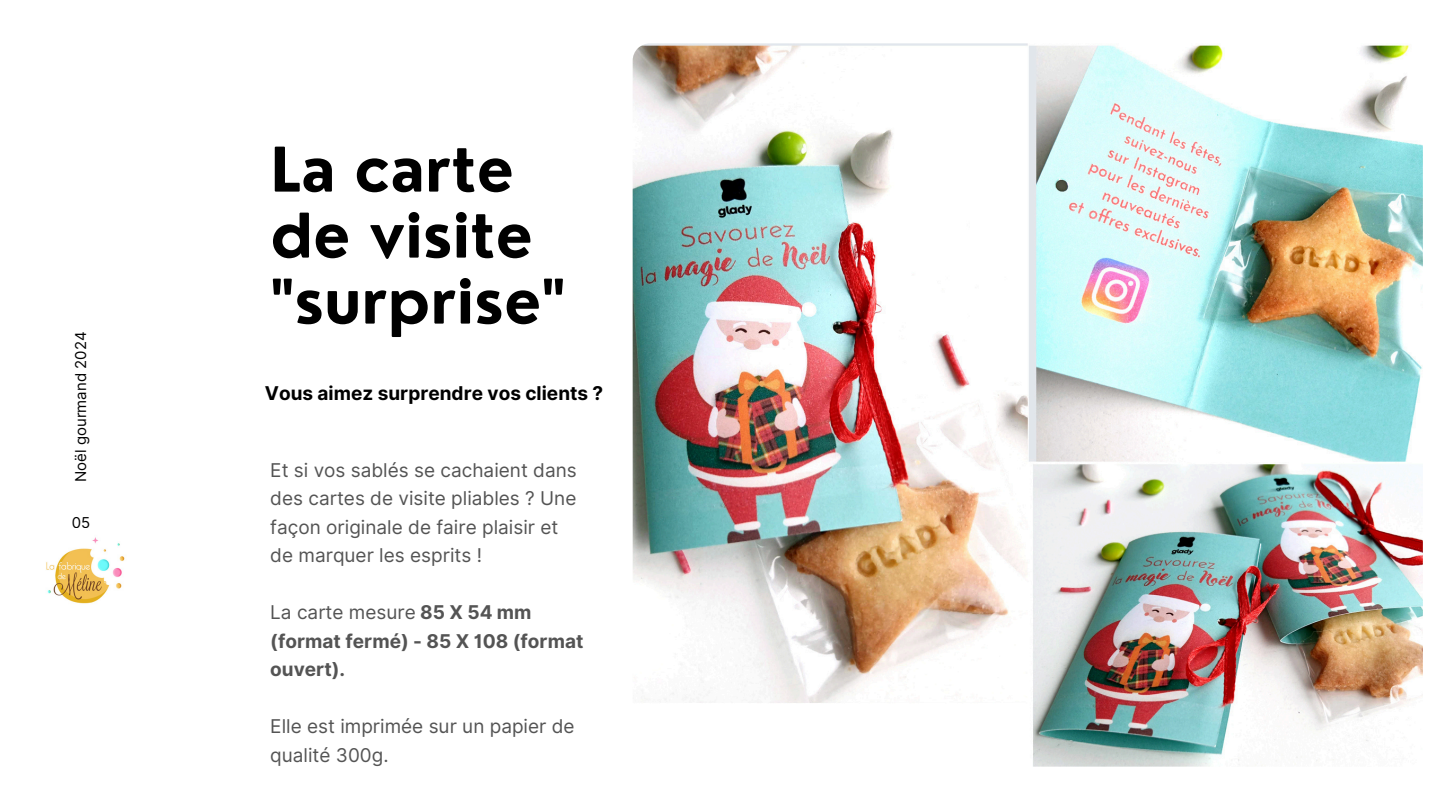
<style>
.page{position:relative;width:1440px;height:810px;background:#fff}
.page>*{position:absolute;margin:0;border:0;box-sizing:border-box;transform-origin:0 0}
.t1{font:700 60px/66px "Nourd";color:#000}
.t2{font:19px/28.5px "Inter";color:#545454}
.t3{font:700 19px/28.5px "Inter";color:#545454}
.t4{font:700 19px "Inter";color:#000}
.t5{font:15px "Inter";color:#000}
.s1{font-weight:400}
</style>
<div class="page">
<img style="left:633px;top:43px;width:790px;height:724px">
<img style="left:46px;top:537px;width:79px;height:67px">
<h3 class="t5" style="left:72px;top:482px;width:152px;rotate:-90deg">Noël gourmand 2024</h3>
<h3 class="t5" style="left:72px;top:514px;width:20px">05</h3>
<p class="t1" style="left:270px;top:136px;width:297px">La carte de visite "surprise"</p>
<p class="t4" style="left:265px;top:382px;width:340px">Vous aimez surprendre vos clients ?</p>
<h1 class="t2" style="left:270px;top:456px;width:308px">Et si vos sablés se cachaient dans des cartes de visite pliables ? Une façon originale de faire plaisir et de marquer les esprits !</h1>
<h2 class="t3" style="left:270px;top:598px;width:315px"><span class="s1">La carte mesure</span> 85 X 54 mm (format fermé) - 85 X 108 (format ouvert).</h2>
<h3 class="t2" style="left:270px;top:712px;width:306px">Elle est imprimée sur un papier de qualité 300g.</h3>
</div>
